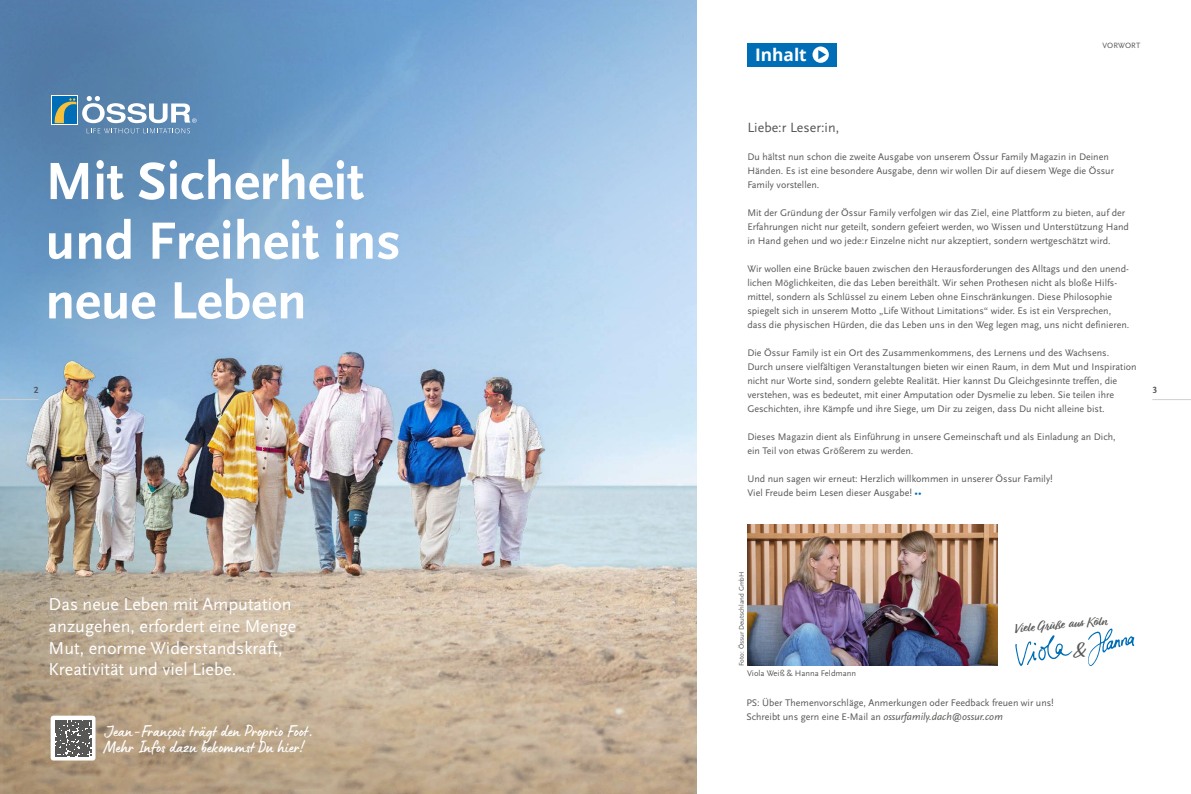
<style>
.page{position:relative;width:1191px;height:794px;background:#fff}
.page>*{position:absolute;margin:0;border:0;box-sizing:border-box;transform-origin:0 0}
.t1{font:700 54.7px/59.6px "Scala Sans Pro";color:#fff}
.t2{font:18px/21.6px "Scala Sans Pro";color:#fff}
.t3{font:17.6px/16.6px "Lumios Marker";letter-spacing:.005em;color:#fff}
.t4{font:700 17.3px "Open Sans";color:#fff}
.t5{font:14px "Scala Sans OT";color:#575756}
.t6{font:700 13px "Relation";color:#575756}
.t7{font:10px/14px "Scala Sans OT";color:#575756}
.t8{font:700 9.5px "Scala Sans OT";color:#575756}
.t9{font:700 9.5px "Scala Sans Pro";color:#575756}
.t10{font:8.5px "Scala Sans OT";color:#575756}
.t11{font:8px "Scala Sans OT";letter-spacing:.01em;color:#575756}
.t12{font:7px "Scala Sans OT";color:#575756}
.s1{color:#006eb6}
.s2{font-style:italic;font-size:10.5px}
</style>
<div class="page">
<div style="left:747px;top:43px;width:89px;height:23px;background:#006eb6"></div>
<svg style="left:812px;top:46px;width:17px;height:17px"></svg>
<svg style="left:818px;top:50px;width:8px;height:9px"></svg>
<svg style="left:440px;top:0;width:256px;height:359px;background:#a6c8e8"></svg>
<img style="left:0;top:359px;width:696px;height:435px">
<svg style="left:0;top:0;width:440px;height:454px;background:#7fa3c5"></svg>
<img style="left:747px;top:524px;width:250px;height:142px">
<svg style="left:4px;top:533px;width:578px;height:261px;background:#bfaf9a"></svg>
<svg style="left:51px;top:95px;width:27px;height:29px"></svg>
<div style="left:52px;top:96px;width:24px;height:27px;background:#006eb6"></div>
<svg style="left:54px;top:98px;width:22px;height:25px"></svg>
<svg style="left:82px;top:96px;width:115px;height:37px"></svg>
<div style="left:51px;top:715px;width:44px;height:45px;background:#fff;border-radius:3px"></div>
<svg style="left:55px;top:720px;width:36px;height:36px"></svg>
<hr style="left:1152px;top:399px;width:39px;height:1px;background:#d0d0d0">
<hr style="left:0;top:399px;width:39px;height:1px;background:#d0d0d0">
<svg style="left:1015px;top:628px;width:119px;height:38px"></svg>
<h3 class="t4" style="left:755px;top:43px;width:53px">Inhalt</h3>
<h3 class="t5" style="left:747px;top:120px;width:93px">Liebe:r Leser:in,</h3>
<p class="t11" style="left:1102px;top:41px;width:39px">VORWORT</p>
<p class="t7" style="left:747px;top:150px;width:368px">Du hältst nun schon die zweite Ausgabe von unserem Össur Family Magazin in Deinen<br>Händen. Es ist eine besondere Ausgabe, denn wir wollen Dir auf diesem Wege die Össur<br>Family vorstellen.</p>
<p class="t7" style="left:747px;top:206px;width:383px">Mit der Gründung der Össur Family verfolgen wir das Ziel, eine Plattform zu bieten, auf der<br>Erfahrungen nicht nur geteilt, sondern gefeiert werden, wo Wissen und Unterstützung Hand in Hand gehen und wo jede:r Einzelne nicht nur akzeptiert, sondern wertgeschätzt wird.</p>
<p class="t7" style="left:747px;top:262px;width:383px">Wir wollen eine Brücke bauen zwischen den Herausforderungen des Alltags und den unend&shy;lichen Möglichkeiten, die das Leben bereithält. Wir sehen Prothesen nicht als bloße Hilfs&shy;mittel, sondern als Schlüssel zu einem Leben ohne Einschränkungen. Diese Philosophie spiegelt sich in unserem Motto „Life Without Limitations“ wider. Es ist ein Versprechen, dass die physischen Hürden, die das Leben uns in den Weg legen mag, uns nicht definieren.</p>
<p class="t7" style="left:747px;top:346px;width:391px">Die Össur Family ist ein Ort des Zusammenkommens, des Lernens und des Wachsens.<br>Durch unsere vielfältigen Veranstaltungen bieten wir einen Raum, in dem Mut und Inspiration nicht nur Worte sind, sondern gelebte Realität. Hier kannst Du Gleichgesinnte treffen, die verstehen, was es bedeutet, mit einer Amputation oder Dysmelie zu leben. Sie teilen ihre Geschichten, ihre Kämpfe und ihre Siege, um Dir zu zeigen, dass Du nicht alleine bist.</p>
<p class="t7" style="left:747px;top:430px;width:370px">Dieses Magazin dient als Einführung in unsere Gemeinschaft und als Einladung an Dich, ein Teil von etwas Größerem zu werden.</p>
<p class="t7" style="left:747px;top:472px;width:307px">Und nun sagen wir erneut: Herzlich willkommen in unserer Össur Family!<br>Viel Freude beim Lesen dieser Ausgabe! <span class="s1">••</span></p>
<h1 class="t1" style="left:45px;top:152px;width:357px">Mit Sicherheit und Freiheit ins neue Leben</h1>
<p class="t8" style="left:34px;top:384px;width:6px">2</p>
<p class="t9" style="left:1152px;top:384px;width:6px">3</p>
<h2 class="t2" style="left:49px;top:594px;width:249px">Das neue Leben mit Amputation anzugehen, erfordert eine Menge<br>Mut, enorme Widerstandskraft,<br>Kreativität und viel Liebe.</h2>
<h3 class="t3" style="left:105px;top:721px;width:210px">Jean-François trägt den Proprio Foot.<br>Mehr Infos dazu bekommst Du hier!</h3>
<p class="t12" style="left:737px;top:666px;width:96px;rotate:-90deg">Foto: Össur Deutschland GmbH</p>
<p class="t10" style="left:747px;top:669px;width:111px">Viola Weiß &amp; Hanna Feldmann</p>
<h3 class="t6" style="left:1014px;top:621px;width:94px;rotate:-5deg">Viele Grüße aus Köln</h3>
<p class="t7" style="left:746px;top:696px;width:309px">PS: Über Themenvorschläge, Anmerkungen oder Feedback freuen wir uns!<br>Schreibt uns gern eine E-Mail an <span class="s2">ossurfamily.dach@ossur.com</span></p>
</div>
